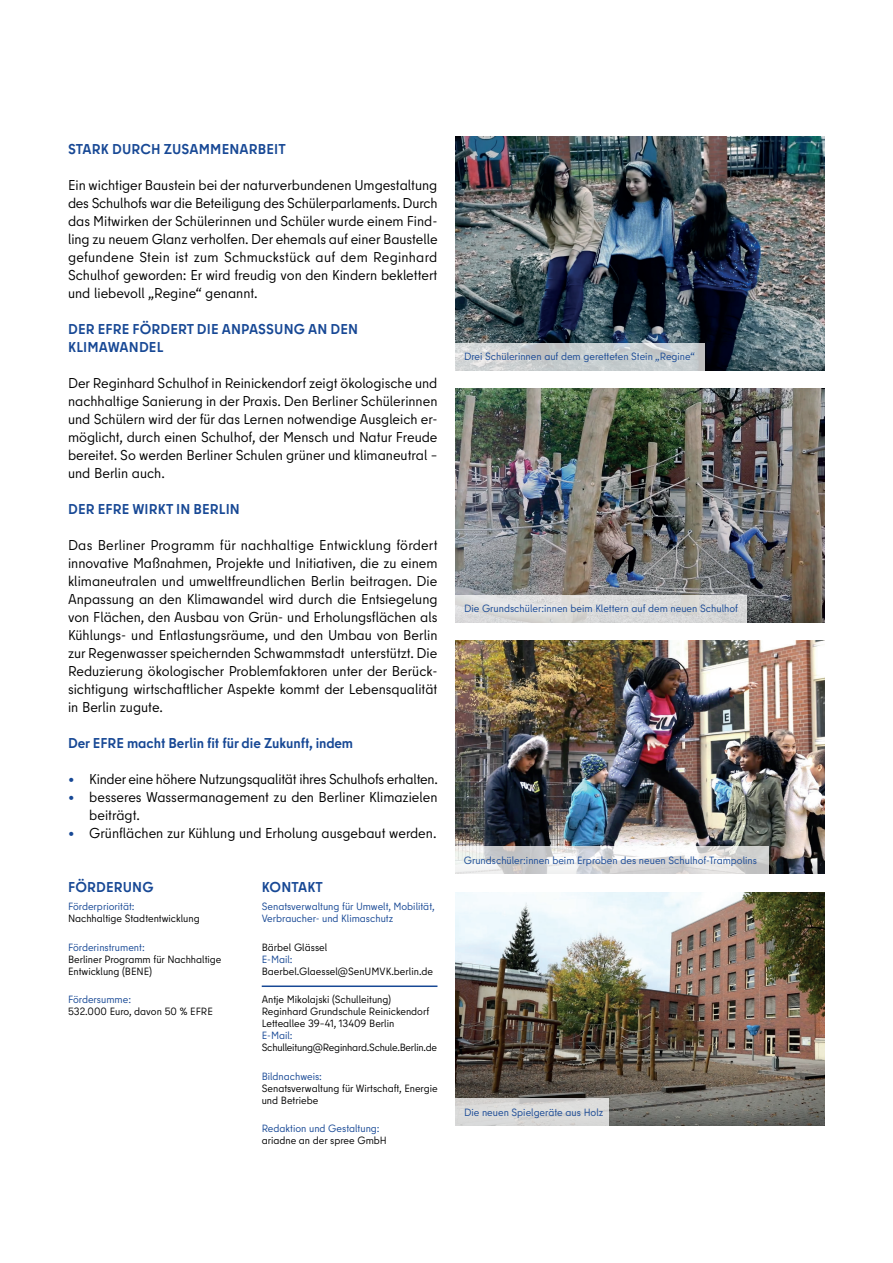
<style>
.page{position:relative;width:893px;height:1263px;background:#fff}
.page>*{position:absolute;margin:0;border:0;box-sizing:border-box;transform-origin:0 0}
.Fließtext{font:14.25px/18px "Berlin Type";color:#000001;text-align:justify}
.H1_links{font:700 14.25px/18px "Berlin Type";letter-spacing:.01em;color:#174895}
.Fließtext_Förderung{font:10.5px/12px "Berlin Type";color:#000001}
.Fließtext_Förderung-2{font:10.5px/12px "Berlin Type";color:#174895}
.s1{color:#174895}
.s2{color:#000001}
</style>
<div class="page">
<img style="left:455px;top:136px;width:370px;height:234px">
<img style="left:455px;top:388px;width:370px;height:234px">
<img style="left:455px;top:640px;width:370px;height:234px">
<img style="left:455px;top:892px;width:370px;height:234px">
<svg style="left:455px;top:343px;width:250px;height:27px;background:#cbd0d1"></svg>
<svg style="left:455px;top:595px;width:292px;height:27px;background:#dadada"></svg>
<svg style="left:455px;top:846px;width:314px;height:28px"></svg>
<svg style="left:455px;top:1098px;width:154px;height:28px;background:#d7d7d6"></svg>
<hr style="left:262px;top:985px;width:175px;height:2px;background:#174895">
<h2 class="H1_links" style="left:68px;top:140px;width:219px">STARK DURCH ZUSAMMENARBEIT</h2>
<p class="Fließtext" style="left:68px;top:176px;width:371px">Ein wichtiger Baustein bei der naturverbundenen Umgestaltung des Schulhofs war die Beteiligung des Schülerparlaments. Durch das Mitwirken der Schülerinnen und Schüler wurde einem Find&shy;ling zu neuem Glanz verholfen. Der ehemals auf einer Baustelle gefundene Stein ist zum Schmuckstück auf dem Reginhard Schulhof geworden: Er wird freudig von den Kindern beklettert und liebevoll „Regine“ genannt.</p>
<h2 class="H1_links" style="left:68px;top:320px;width:291px">DER EFRE FÖRDERT DIE ANPASSUNG AN DEN<br>KLIMAWANDEL</h2>
<p class="Fließtext" style="left:68px;top:374px;width:371px">Der Reginhard Schulhof in Reinickendorf zeigt ökologische und nachhaltige Sanierung in der Praxis. Den Berliner Schülerinnen und Schülern wird der für das Lernen notwendige Ausgleich er&shy;möglicht, durch einen Schulhof, der Mensch und Natur Freude bereitet. So werden Berliner Schulen grüner und klimaneutral – und Berlin auch.</p>
<h2 class="H1_links" style="left:68px;top:500px;width:173px">DER EFRE WIRKT IN BERLIN</h2>
<p class="Fließtext" style="left:68px;top:536px;width:371px">Das Berliner Programm für nachhaltige Entwicklung fördert innovative Maßnahmen, Projekte und Initiativen, die zu einem klimaneutralen und umweltfreundlichen Berlin beitragen. Die Anpassung an den Klimawandel wird durch die Entsiegelung von Flächen, den Ausbau von Grün- und Erholungsflächen als Kühlungs- und Entlastungsräume, und den Umbau von Berlin zur Regenwasser speichernden Schwammstadt unterstützt. Die Reduzierung ökologischer Problemfaktoren unter der Berück&shy;sichtigung wirtschaftlicher Aspekte kommt der Lebensqualität in Berlin zugute.</p>
<h2 class="H1_links" style="left:68px;top:734px;width:287px">Der EFRE macht Berlin fit für die Zukunft, indem</h2>
<p class="Fließtext" style="left:68px;top:770px;width:372px"><span class="s1">•</span> Kinder eine höhere Nutzungsqualität ihres Schulhofs erhalten.</p>
<p class="Fließtext" style="left:89px;top:788px;width:350px;text-indent:-21px"><span class="s1">•</span> besseres Wassermanagement zu den Berliner Klimazielen beiträgt.</p>
<p class="Fließtext" style="left:68px;top:824px;width:370px"><span class="s1">•</span> Grünflächen zur Kühlung und Erholung ausgebaut werden.</p>
<h1 class="H1_links" style="left:68px;top:878px;width:87px">FÖRDERUNG</h1>
<p class="Fließtext_Förderung" style="left:68px;top:900px;width:133px"><span class="s1">Förderpriorität:<br></span>Nachhaltige Stadtentwicklung</p>
<p class="Fließtext_Förderung" style="left:68px;top:941px;width:155px"><span class="s1">Förderinstrument:<br></span>Berliner Programm für Nachhaltige<br>Entwicklung (BENE)</p>
<p class="Fließtext_Förderung" style="left:68px;top:994px;width:146px"><span class="s1">Fördersumme:<br></span>532.000 Euro, davon 50 % EFRE</p>
<h1 class="H1_links" style="left:262px;top:878px;width:63px">KONTAKT</h1>
<p class="Fließtext_Förderung-2" style="left:262px;top:900px;width:174px">Senatsverwaltung für Umwelt, Mobilität,<br>Verbraucher- und Klimaschutz</p>
<p class="Fließtext_Förderung" style="left:262px;top:941px;width:173px">Bärbel Glässel<br><span class="s1">E-Mail:<br></span>Baerbel.Glaessel@SenUMVK.berlin.de</p>
<p class="Fließtext_Förderung" style="left:262px;top:994px;width:177px">Antje Mikolajski (Schulleitung)<br>Reginhard Grundschule Reinickendorf<br>Letteallee 39–41, 13409 Berlin<br><span class="s1">E-Mail:<br></span>Schulleitung@Reginhard.Schule.Berlin.de</p>
<p class="Fließtext_Förderung" style="left:262px;top:1070px;width:177px"><span class="s1">Bildnachweis:<br></span>Senatsverwaltung für Wirtschaft, Energie und Betriebe</p>
<p class="Fließtext_Förderung-2" style="left:262px;top:1123px;width:126px">Redaktion und Gestaltung: <span class="s2">ariadne an der spree GmbH</span></p>
<p class="Fließtext_Förderung-2" style="left:464px;top:351px;width:232px">Drei Schülerinnen auf dem geretteten Stein „Regine“</p>
<p class="Fließtext_Förderung-2" style="left:464px;top:603px;width:275px">Die Grundschüler:innen beim Klettern auf dem neuen Schulhof</p>
<p class="Fließtext_Förderung-2" style="left:464px;top:854px;width:295px">Grundschüler:innen beim Erproben des neuen Schulhof-Trampolins</p>
<p class="Fließtext_Förderung-2" style="left:464px;top:1106px;width:141px">Die neuen Spielgeräte aus Holz</p>
</div>
